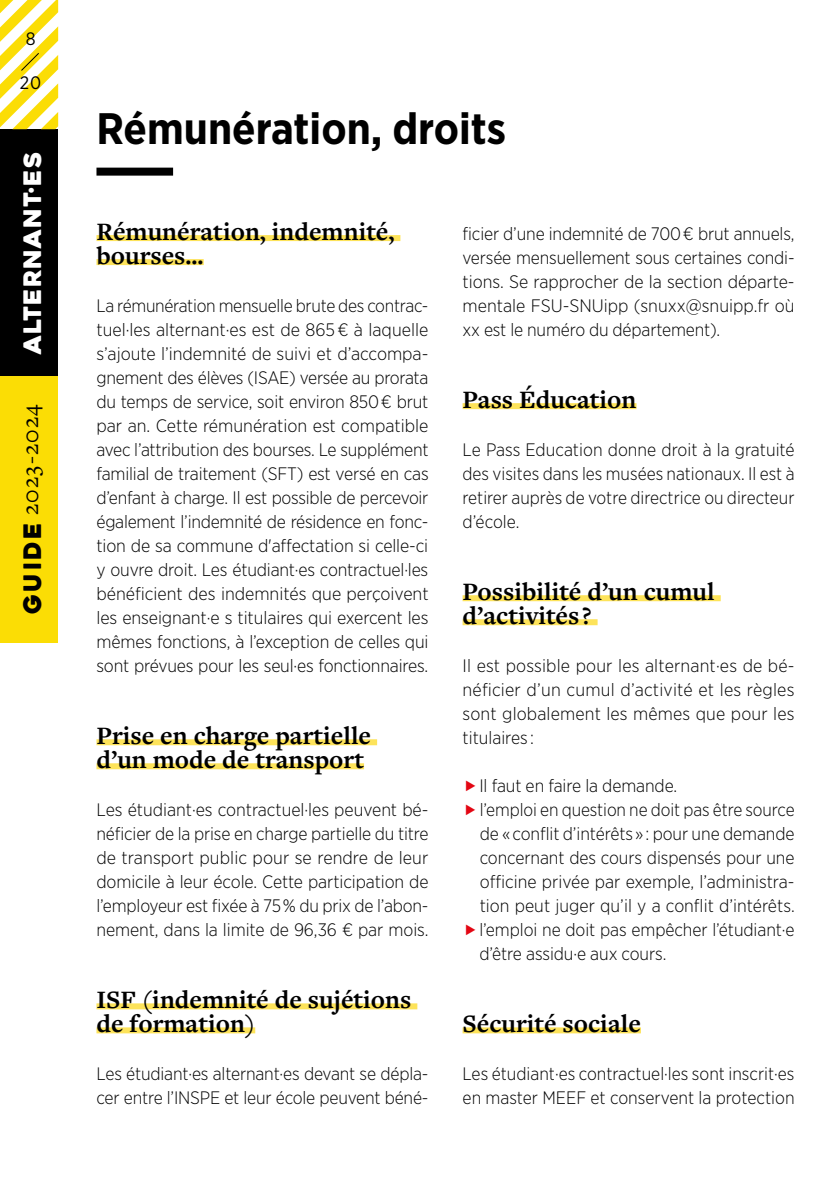
<style>
.page{position:relative;width:840px;height:1191px;background:#fff}
.page>*{position:absolute;margin:0;border:0;box-sizing:border-box;transform-origin:0 0}
._00_Titre{font:700 44px "Gotham Narrow";color:#000}
._01_Niveau_1_POYNTER{font:700 26px/24px "Freight Text Pro";color:#000}
._04_texte-justifié{font:700 26px "Freight Text Pro";color:#000}
.t1{font:24px "Freight Text Pro";letter-spacing:.05em;color:#000}
.t2{font:24px "Heavitas";letter-spacing:.05em;color:#fff}
._04_texte-justifié-2{font:300 18px/24px "Gotham Narrow";letter-spacing:-.005em;color:#000;text-align:justify}
.t3{font:18px "Gotham Narrow";color:#000}
.s1{font-family:"Heavitas"}
</style>
<div class="page">
<div style="left:0;top:129px;width:58px;height:247px;background:#000"></div>
<svg style="left:0;top:0;width:58px;height:129px"></svg>
<div style="left:0;top:376px;width:58px;height:266px;background:#fbdd05"></div>
<div style="left:96px;top:235px;width:304px;height:6px;background:#fde35a"></div>
<div style="left:96px;top:259px;width:107px;height:6px;background:#fde35a"></div>
<div style="left:96px;top:739px;width:281px;height:6px;background:#fde35a"></div>
<div style="left:96px;top:763px;width:268px;height:6px;background:#fde35a"></div>
<div style="left:96px;top:1003px;width:321px;height:6px;background:#fde35a"></div>
<div style="left:96px;top:1027px;width:159px;height:6px;background:#fde35a"></div>
<div style="left:462px;top:403px;width:174px;height:6px;background:#fde35a"></div>
<div style="left:462px;top:595px;width:258px;height:6px;background:#fde35a"></div>
<div style="left:462px;top:619px;width:135px;height:6px;background:#fde35a"></div>
<div style="left:462px;top:1027px;width:178px;height:6px;background:#fde35a"></div>
<div style="left:96px;top:168px;width:77px;height:8px;background:#000"></div>
<p class="t3" style="left:26px;top:27px;width:11px">8</p>
<p class="t3" style="left:20px;top:71px;width:23px">20</p>
<h3 class="t2" style="left:18px;top:353px;width:203px;rotate:-90deg">alternant·Es</h3>
<h3 class="t1" style="left:15px;top:614px;width:211px;rotate:-90deg"><span class="s1">GUIDE</span> 2023-2024</h3>
<p class="_00_Titre" style="left:96px;top:100px;width:411px">Rémunération, droits</p>
<p class="_01_Niveau_1_POYNTER" style="left:96px;top:219px;width:299px">Rémunération, indemnité, bourses...</p>
<p class="_04_texte-justifié-2" style="left:96px;top:293px;width:333px">La rémunération mensuelle brute des contrac&shy;tuel·les alternant·es est de 865 € à laquelle s’ajoute l’indemnité de suivi et d’accompa&shy;gnement des élèves (ISAE) versée au prorata du temps de service, soit environ 850 € brut par an. Cette rémunération est compatible avec l’attribution des bourses. Le supplément familial de traitement (SFT) est versé en cas d’enfant à charge. Il est possible de percevoir également l’indemnité de résidence en fonc&shy;tion de sa commune d'affectation si celle-ci y ouvre droit. Les étudiant·es contractuel·les bénéficient des indemnités que perçoivent les enseignant·e s titulaires qui exercent les mêmes fonctions, à l’exception de celles qui sont prévues pour les seul·es fonctionnaires.</p>
<p class="_01_Niveau_1_POYNTER" style="left:96px;top:723px;width:276px">Prise en charge partielle d’un mode de transport</p>
<p class="_04_texte-justifié-2" style="left:96px;top:797px;width:333px">Les étudiant·es contractuel·les peuvent bé&shy;néficier de la prise en charge partielle du titre de transport public pour se rendre de leur domicile à leur école. Cette participation de l’employeur est fixée à 75 % du prix de l’abon&shy;nement, dans la limite de 96,36 € par mois.</p>
<p class="_01_Niveau_1_POYNTER" style="left:96px;top:987px;width:316px">ISF (indemnité de sujétions de formation)</p>
<p class="_04_texte-justifié-2" style="left:96px;top:1061px;width:333px">Les étudiant·es alternant·es devant se dépla&shy;cer entre l’INSPE et leur école peuvent béné-</p>
<p class="_04_texte-justifié-2" style="left:462px;top:221px;width:333px">ficier d’une indemnité de 700 € brut annuels, versée mensuellement sous certaines condi&shy;tions. Se rapprocher de la section départe&shy;mentale FSU-SNUipp (snuxx@snuipp.fr où xx est le numéro du département).</p>
<p class="_04_texte-justifié" style="left:462px;top:382px;width:175px">Pass Éducation</p>
<p class="_04_texte-justifié-2" style="left:462px;top:437px;width:333px">Le Pass Education donne droit à la gratuité des visites dans les musées nationaux. Il est à retirer auprès de votre directrice ou directeur d’école.</p>
<p class="_01_Niveau_1_POYNTER" style="left:462px;top:579px;width:253px">Possibilité d’un cumul d’activités ?</p>
<p class="_04_texte-justifié-2" style="left:462px;top:653px;width:333px">Il est possible pour les alternant·es de bé&shy;néficier d’un cumul d’activité et les règles sont globalement les mêmes que pour les titulaires :</p>
<p class="_04_texte-justifié-2" style="left:479px;top:773px;width:199px">Il faut en faire la demande.</p>
<p class="_04_texte-justifié-2" style="left:479px;top:797px;width:316px">l’emploi en question ne doit pas être source de « conflit d’intérêts » : pour une demande concernant des cours dispensés pour une officine privée par exemple, l’administra&shy;tion peut juger qu’il y a conflit d’intérêts.</p>
<p class="_04_texte-justifié-2" style="left:479px;top:917px;width:316px">l’emploi ne doit pas empêcher l’étudiant·e d’être assidu·e aux cours.</p>
<p class="_01_Niveau_1_POYNTER" style="left:462px;top:1011px;width:180px">Sécurité sociale</p>
<p class="_04_texte-justifié-2" style="left:462px;top:1061px;width:333px">Les étudiant·es contractuel·les sont inscrit·es en master MEEF et conservent la protection</p>
</div>
